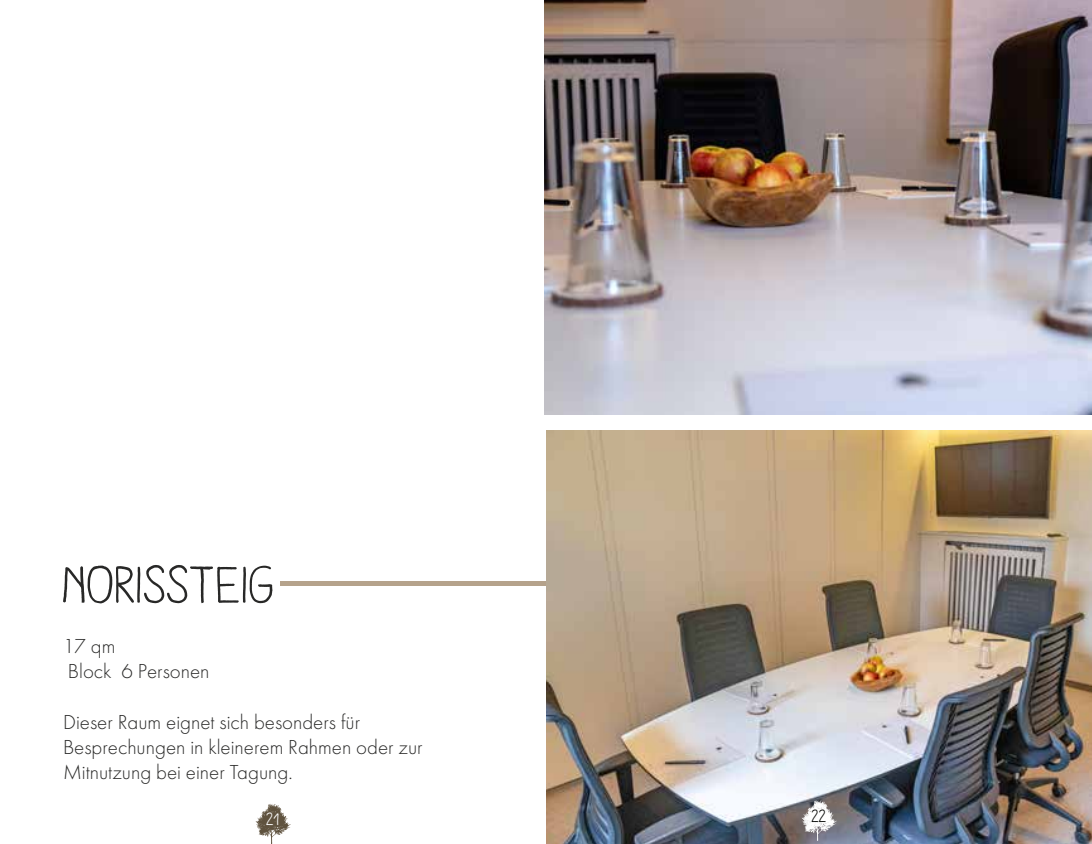
<style>
.page{position:relative;width:1092px;height:844px;background:#fff}
.page>*{position:absolute;margin:0;border:0;box-sizing:border-box;transform-origin:0 0}
.t1{font:52.5px "Aracne Reg";color:#282827}
.t2{font:300 21px/25.2px "Futura";color:#282827}
.t3{font:17.5px "Aracne Reg";color:#fff}
.t4{font:17.5px "Aracne Reg";color:#040503}
</style>
<div class="page">
<svg style="left:256px;top:804px;width:34px;height:39px"></svg>
<div style="left:280px;top:580px;width:266px;height:5px;background:#b5a28b"></div>
<img style="left:545px;top:0;width:546px;height:414px">
<img style="left:546px;top:430px;width:545px;height:413px">
<svg style="left:801px;top:800px;width:35px;height:40px"></svg>
<h1 class="t1" style="left:63px;top:555px;width:215px">NORISSTEIG</h1>
<p class="t2" style="left:63px;top:633px;width:148px">17 qm<br>Block 6 Personen</p>
<p class="t2" style="left:63px;top:709px;width:361px">Dieser Raum eignet sich besonders für<br>Besprechungen in kleinerem Rahmen oder zur<br>Mitnutzung bei einer Tagung.</p>
<p class="t3" style="left:266px;top:809px;width:15px">21</p>
<p class="t4" style="left:811px;top:806px;width:16px">22</p>
</div>
